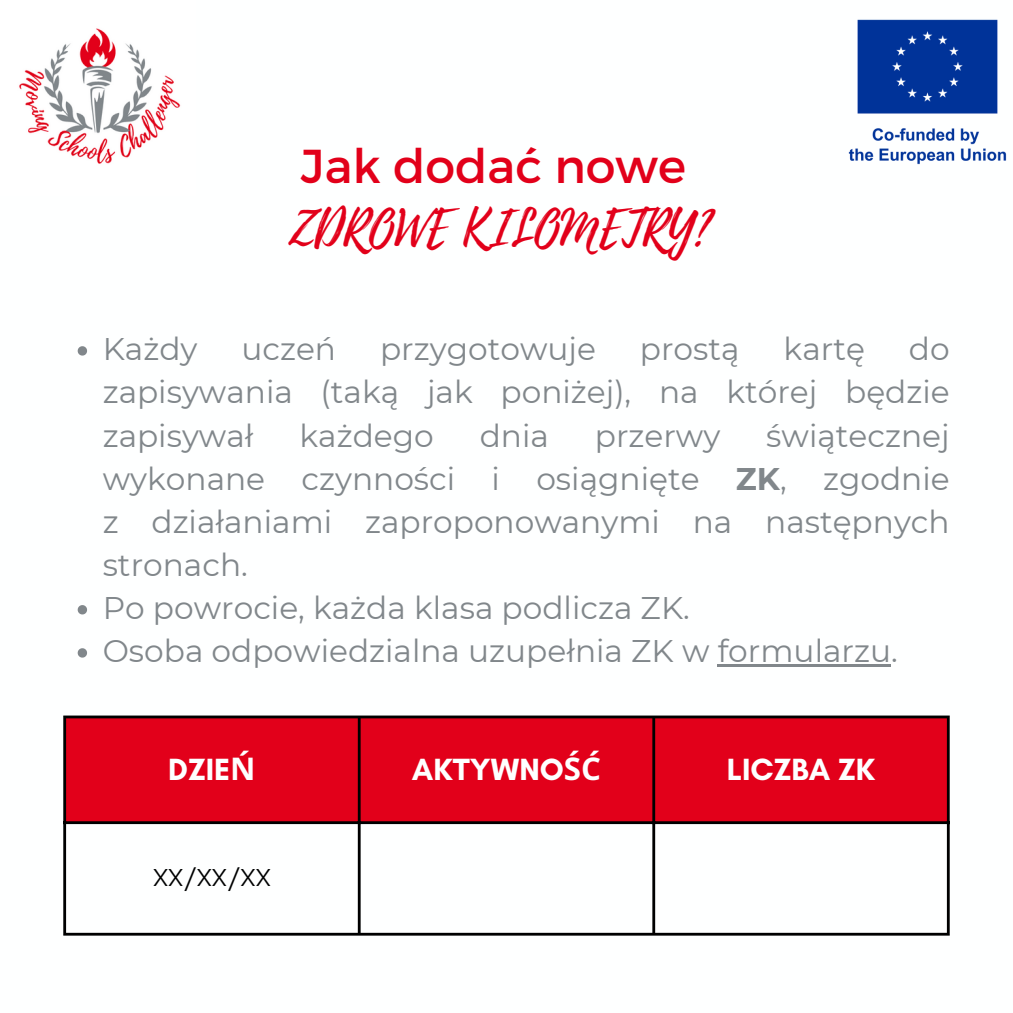
<style>
.page{position:relative;width:1013px;height:1013px;background:#fff}
.page>*{position:absolute;margin:0;border:0;box-sizing:border-box;transform-origin:0 0}
.t1{font:47.5px "Playlist Script";color:#e2001a}
.t2{font:47.5px "Montserrat";color:#e2001a}
.t3{font:31.25px/43.1px "Montserrat";color:#81878b;text-align:justify}
.t4{font:700 31.25px "Glacial Indifference";color:#feffff}
.t5{font:25px "Glacial Indifference";color:#000}
.s1{font-weight:700}
.s2{font-family:"Noto Sans"}
</style>
<div class="page">
<img style="left:19px;top:28px;width:162px;height:136px">
<img style="left:848px;top:19px;width:159px;height:146px">
<svg style="left:78px;top:346px;width:9px;height:9px"></svg>
<svg style="left:78px;top:605px;width:9px;height:9px"></svg>
<svg style="left:78px;top:648px;width:9px;height:9px"></svg>
<hr style="left:717px;top:664px;width:174px;height:3px;background:#81878b">
<div style="left:66px;top:718px;width:880px;height:103px;background:#e2001a"></div>
<hr style="left:63px;top:718px;width:3px;height:214px;background:#000">
<hr style="left:358px;top:718px;width:2px;height:214px;background:#000">
<hr style="left:652px;top:718px;width:3px;height:214px;background:#000">
<hr style="left:946px;top:718px;width:3px;height:214px;background:#000">
<hr style="left:63px;top:715px;width:886px;height:3px;background:#000">
<hr style="left:63px;top:821px;width:886px;height:3px;background:#000">
<hr style="left:63px;top:932px;width:886px;height:3px;background:#000">
<p class="t2" style="left:301px;top:135px;width:386px">Jak dodać nowe</p>
<p class="t1" style="left:288px;top:194px;width:423px">ZDROWE KILOMETRY?</p>
<p class="t3" style="left:103px;top:327px;width:96px">Każdy</p>
<p class="t3" style="left:241px;top:327px;width:96px">uczeń</p>
<p class="t3" style="left:380px;top:327px;width:217px">przygotowuje</p>
<p class="t3" style="left:640px;top:327px;width:101px">prostą</p>
<p class="t3" style="left:783px;top:327px;width:83px">kartę</p>
<p class="t3" style="left:103px;top:327px;width:848px;text-indent:806px">do zapisywania (taką jak poniżej), na której będzie zapisywał</p>
<p class="t3" style="left:103px;top:414px;width:848px;text-indent:663px">świątecznej wykonane czynności i osiągnięte <span class="s1">ZK</span>, zgodnie z działaniami zaproponowanymi na następnych stronach.</p>
<p class="t3" style="left:103px;top:586px;width:588px">Po powrocie, każda klasa podlicza ZK.</p>
<p class="t3" style="left:103px;top:629px;width:796px">Osoba odpowiedzialna uzupełnia ZK w formularzu.</p>
<p class="t3" style="left:299px;top:414px;width:136px">każdego</p>
<p class="t3" style="left:480px;top:414px;width:71px">dnia</p>
<p class="t3" style="left:595px;top:414px;width:127px">przerwy</p>
<p class="t4" style="left:168px;top:750px;width:89px">DZIE<span class="s2">Ń</span></p>
<p class="t4" style="left:412px;top:750px;width:190px">AKTYWNO<span class="s2">ŚĆ</span></p>
<p class="t4" style="left:726px;top:750px;width:150px">LICZBA ZK</p>
<p class="t5" style="left:153px;top:862px;width:119px">XX/XX/XX</p>
</div>
